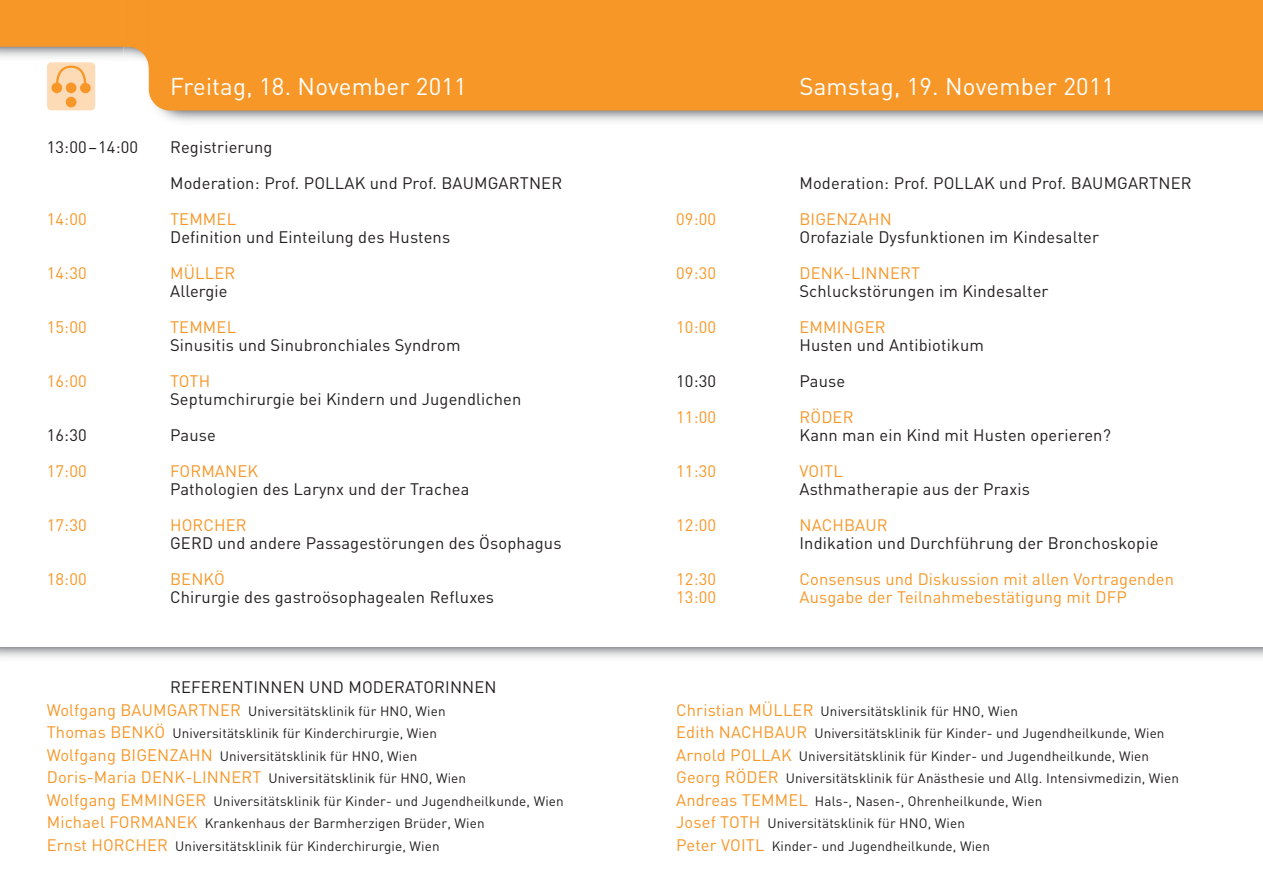
<style>
.page{position:relative;width:1263px;height:893px;background:#fff}
.page>*{position:absolute;margin:0;border:0;box-sizing:border-box;transform-origin:0 0}
.t1{font:24px "DIN";letter-spacing:.01em;color:#fff}
.t2{font:16.5px/36px "DIN";letter-spacing:.01em;color:#231f20}
.t3{font:16.5px "DIN";letter-spacing:.01em;color:#f79727}
.t4{font:13.5px/22.5px "DIN";letter-spacing:.01em;color:#231f20}
.s1{font-size:16.5px;color:#f79727}
</style>
<div class="page">
<svg style="left:47px;top:64px;width:49px;height:47px"></svg>
<div style="left:47px;top:62px;width:48px;height:48px;background:#fddbb6;border-radius:5px"></div>
<svg style="left:56px;top:65px;width:31px;height:25px"></svg>
<div style="left:66px;top:82px;width:10px;height:11px;background:#f79727;border-radius:50%"></div>
<div style="left:80px;top:83px;width:11px;height:10px;background:#f79727;border-radius:50%"></div>
<div style="left:52px;top:82px;width:10px;height:11px;background:#f79727;border-radius:50%"></div>
<div style="left:66px;top:97px;width:10px;height:10px;background:#f79727;border-radius:50%"></div>
<img style="left:49px;top:62px;width:44px;height:1px">
<div style="left:0;top:0;width:124px;height:47px;background:#f79727"></div>
<img style="left:147px;top:68px;width:2px;height:17px">
<img style="left:124px;top:0;width:4px;height:60px">
<svg style="left:128px;top:0;width:17px;height:63px"></svg>
<img style="left:145px;top:0;width:4px;height:68px">
<div style="left:149px;top:0;width:1114px;height:111px;background:#f79727"></div>
<h1 class="t1" style="left:170px;top:78px;width:298px">Freitag, 18. November 2011</h1>
<h1 class="t1" style="left:799px;top:78px;width:316px">Samstag, 19. November 2011</h1>
<p class="t2" style="left:47px;top:131px;width:93px">13:00–14:00</p>
<p class="t2" style="left:170px;top:131px;width:394px">Registrierung<br>Moderation: Prof. POLLAK und Prof. BAUMGARTNER</p>
<p class="t3" style="left:47px;top:213px;width:41px">14:00</p>
<p class="t3" style="left:170px;top:213px;width:68px">TEMMEL</p>
<p class="t2" style="left:170px;top:221px;width:282px">Definition und Einteilung des Hustens</p>
<p class="t3" style="left:47px;top:267px;width:41px">14:30</p>
<p class="t3" style="left:170px;top:267px;width:67px">MÜLLER</p>
<p class="t2" style="left:170px;top:275px;width:59px">Allergie</p>
<p class="t3" style="left:47px;top:321px;width:41px">15:00</p>
<p class="t3" style="left:170px;top:321px;width:68px">TEMMEL</p>
<p class="t2" style="left:170px;top:329px;width:292px">Sinusitis und Sinubronchiales Syndrom</p>
<p class="t3" style="left:47px;top:375px;width:42px">16:00</p>
<p class="t3" style="left:170px;top:375px;width:42px">TOTH</p>
<p class="t2" style="left:170px;top:383px;width:353px">Septumchirurgie bei Kindern und Jugendlichen</p>
<p class="t2" style="left:47px;top:419px;width:41px">16:30</p>
<p class="t2" style="left:170px;top:419px;width:47px">Pause</p>
<p class="t3" style="left:47px;top:465px;width:41px">17:00</p>
<p class="t3" style="left:170px;top:465px;width:90px">FORMANEK</p>
<p class="t2" style="left:170px;top:473px;width:301px">Pathologien des Larynx und der Trachea</p>
<p class="t3" style="left:47px;top:519px;width:41px">17:30</p>
<p class="t3" style="left:170px;top:519px;width:78px">HORCHER</p>
<p class="t2" style="left:170px;top:527px;width:393px">GERD und andere Passagestörungen des Ösophagus</p>
<p class="t3" style="left:47px;top:573px;width:41px">18:00</p>
<p class="t3" style="left:170px;top:573px;width:56px">BENKÖ</p>
<p class="t2" style="left:170px;top:581px;width:326px">Chirurgie des gastroösophagealen Refluxes</p>
<p class="t2" style="left:170px;top:671px;width:328px">REFERENTINNEN UND MODERATORINNEN</p>
<p class="t4" style="left:47px;top:701px;width:518px"><span class="s1">Wolfgang BAUMGARTNER</span> Universitätsklinik für HNO, Wien<br><span class="s1">Thomas BENKÖ</span> Universitätsklinik für Kinderchirurgie, Wien<br><span class="s1">Wolfgang BIGENZAHN</span> Universitätsklinik für HNO, Wien<br><span class="s1">Doris-Maria DENK-LINNERT</span> Universitätsklinik für HNO, Wien<br><span class="s1">Wolfgang EMMINGER</span> Universitätsklinik für Kinder- und Jugendheilkunde, Wien <span class="s1">Michael FORMANEK</span> Krankenhaus der Barmherzigen Brüder, Wien<br><span class="s1">Ernst HORCHER</span> Universitätsklinik für Kinderchirurgie, Wien</p>
<p class="t2" style="left:799px;top:167px;width:394px">Moderation: Prof. POLLAK und Prof. BAUMGARTNER</p>
<p class="t3" style="left:676px;top:213px;width:41px">09:00</p>
<p class="t3" style="left:799px;top:213px;width:94px">BIGENZAHN</p>
<p class="t2" style="left:799px;top:221px;width:301px">Orofaziale Dysfunktionen im Kindesalter</p>
<p class="t3" style="left:676px;top:267px;width:41px">09:30</p>
<p class="t3" style="left:799px;top:267px;width:122px">DENK-LINNERT</p>
<p class="t2" style="left:799px;top:275px;width:251px">Schluckstörungen im Kindesalter</p>
<p class="t3" style="left:676px;top:321px;width:41px">10:00</p>
<p class="t3" style="left:799px;top:321px;width:88px">EMMINGER</p>
<p class="t2" style="left:799px;top:329px;width:186px">Husten und Antibiotikum</p>
<p class="t2" style="left:676px;top:365px;width:41px">10:30</p>
<p class="t2" style="left:799px;top:365px;width:47px">Pause</p>
<p class="t3" style="left:676px;top:411px;width:41px">11:00</p>
<p class="t3" style="left:799px;top:411px;width:56px">RÖDER</p>
<p class="t2" style="left:799px;top:419px;width:313px">Kann man ein Kind mit Husten operieren?</p>
<p class="t3" style="left:676px;top:465px;width:41px">11:30</p>
<p class="t3" style="left:799px;top:465px;width:45px">VOITL</p>
<p class="t2" style="left:799px;top:473px;width:232px">Asthmatherapie aus der Praxis</p>
<p class="t3" style="left:676px;top:519px;width:41px">12:00</p>
<p class="t3" style="left:799px;top:519px;width:90px">NACHBAUR</p>
<p class="t2" style="left:799px;top:527px;width:360px">Indikation und Durchführung der Bronchoskopie</p>
<p class="t3" style="left:676px;top:573px;width:41px">12:30</p>
<p class="t3" style="left:799px;top:573px;width:376px">Consensus und Diskussion mit allen Vortragenden</p>
<p class="t3" style="left:676px;top:591px;width:41px">13:00</p>
<p class="t3" style="left:799px;top:591px;width:329px">Ausgabe der Teilnahmebestätigung mit DFP</p>
<p class="t4" style="left:676px;top:701px;width:504px"><span class="s1">Christian MÜLLER</span> Universitätsklinik für HNO, Wien<br><span class="s1">Edith NACHBAUR</span> Universitätsklinik für Kinder- und Jugendheilkunde, Wien <span class="s1">Arnold POLLAK</span> Universitätsklinik für Kinder- und Jugendheilkunde, Wien <span class="s1">Georg RÖDER</span> Universitätsklinik für Anästhesie und Allg. Intensivmedizin, Wien <span class="s1">Andreas TEMMEL</span> Hals-, Nasen-, Ohrenheilkunde, Wien<br><span class="s1">Josef TOTH</span> Universitätsklinik für HNO, Wien<br><span class="s1">Peter VOITL</span> Kinder- und Jugendheilkunde, Wien</p>
</div>
